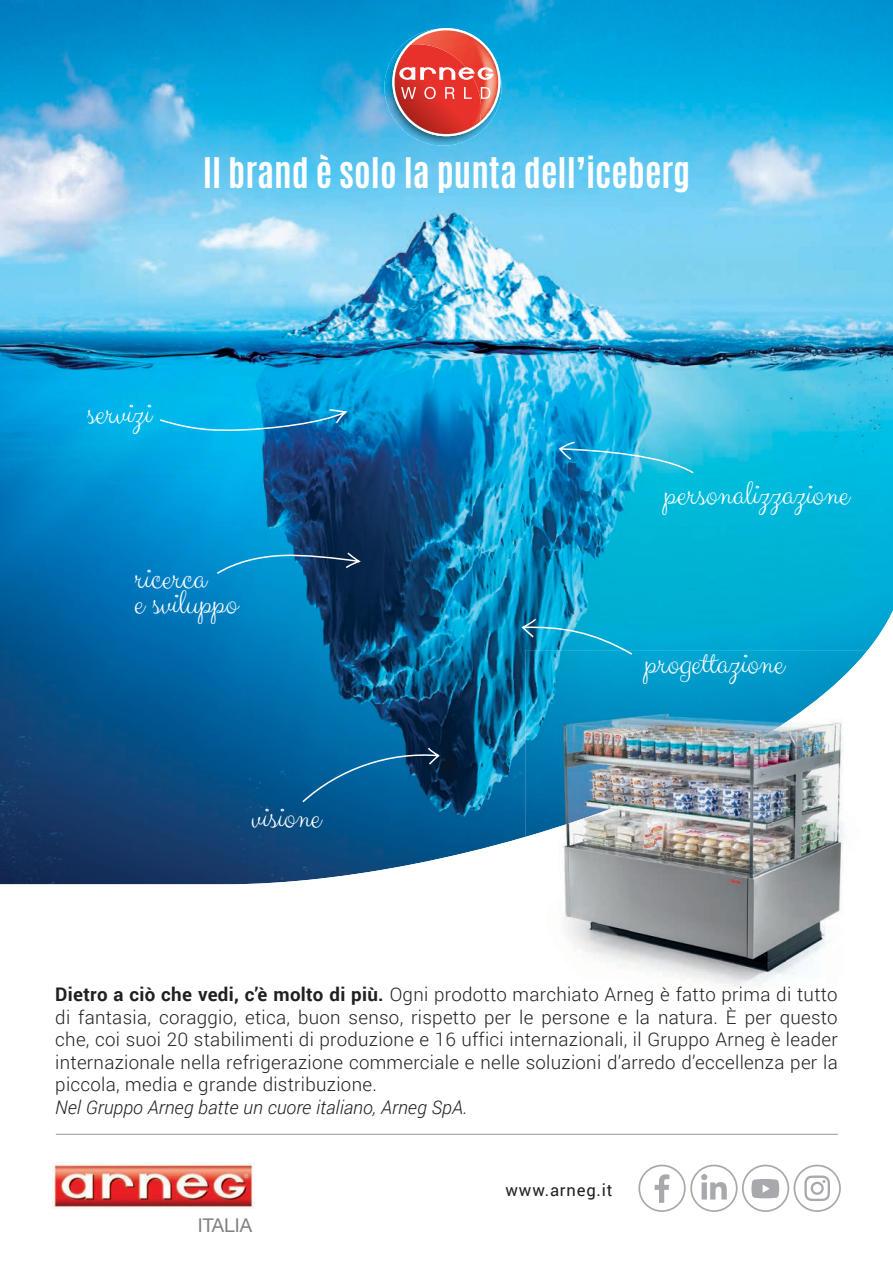
<style>
.page{position:relative;width:893px;height:1263px;background:#fff}
.page>*{position:absolute;margin:0;border:0;box-sizing:border-box;transform-origin:0 0}
.t1{font:35.25px/25.5px "Clicker Script";color:#fff}
.t2{font:700 35.25px "Antonio";color:#fff}
.t3{font:19.05px "Helvetica Neue LT Std";color:#808285}
.t4{font:300 18.75px/22.5px "Roboto";letter-spacing:.015em;color:#231f20;text-align:justify}
.t5{font:italic 300 18.75px "Roboto";color:#231f20}
.t6{font:16.65px "Roboto";letter-spacing:.05em;color:#231f20}
.s1{font-weight:700}
</style>
<div class="page">
<img style="left:53px;top:1163px;width:202px;height:46px">
<svg style="left:638px;top:1165px;width:203px;height:47px"></svg>
<hr style="left:56px;top:1134px;width:782px;height:1px;background:#939598">
<img style="left:0;top:0;width:315px;height:555px">
<img style="left:315px;top:0;width:105px;height:555px">
<img style="left:420px;top:0;width:473px;height:51px">
<img style="left:473px;top:51px;width:315px;height:504px">
<img style="left:788px;top:51px;width:105px;height:504px">
<img style="left:420px;top:137px;width:53px;height:418px">
<svg style="left:0;top:555px;width:893px;height:330px;background:#0f6b9b"></svg>
<img style="left:525px;top:650px;width:260px;height:152px">
<img style="left:785px;top:650px;width:104px;height:324px">
<img style="left:733px;top:722px;width:53px;height:265px">
<img style="left:629px;top:754px;width:105px;height:233px">
<img style="left:525px;top:802px;width:104px;height:164px">
<svg style="left:520px;top:617px;width:114px;height:39px;background:#13a3cb"></svg>
<svg style="left:158px;top:408px;width:192px;height:23px;background:#13a2d9"></svg>
<svg style="left:215px;top:551px;width:148px;height:24px;background:#1672a3"></svg>
<svg style="left:301px;top:746px;width:140px;height:58px;background:#095d92"></svg>
<svg style="left:558px;top:441px;width:137px;height:34px;background:#2bb1d9"></svg>
<img style="left:384px;top:87px;width:50px;height:58px">
<img style="left:392px;top:28px;width:108px;height:108px">
<h1 class="t2" style="left:203px;top:147px;width:489px">Il brand è solo la punta dell’iceberg</h1>
<h1 class="t1" style="left:86px;top:401px;width:66px">servizi</h1>
<h1 class="t1" style="left:664px;top:482px;width:187px">personalizzazione</h1>
<h1 class="t1" style="left:134px;top:567px;width:105px">ricerca<br>e sviluppo</h1>
<h1 class="t1" style="left:251px;top:806px;width:71px">visione</h1>
<h1 class="t1" style="left:644px;top:652px;width:141px">progettazione</h1>
<p class="t4" style="left:55px;top:983px;width:784px"><span class="s1">Dietro a ciò che vedi, c’è molto di più.</span> Ogni prodotto marchiato Arneg è fatto prima di tutto di fantasia, coraggio, etica, buon senso, rispetto per le persone e la natura. È per questo che, coi suoi 20 stabilimenti di produzione e 16 uffici internazionali, il Gruppo Arneg è leader internazionale nella refrigerazione commerciale e nelle soluzioni d’arredo d’eccellenza per la piccola, media e grande distribuzione.</p>
<p class="t5" style="left:55px;top:1094px;width:413px">Nel Gruppo Arneg batte un cuore italiano, Arneg SpA.</p>
<p class="t3" style="left:198px;top:1213px;width:56px">ITALIA</p>
<p class="t6" style="left:506px;top:1178px;width:109px">www.arneg.it</p>
</div>
